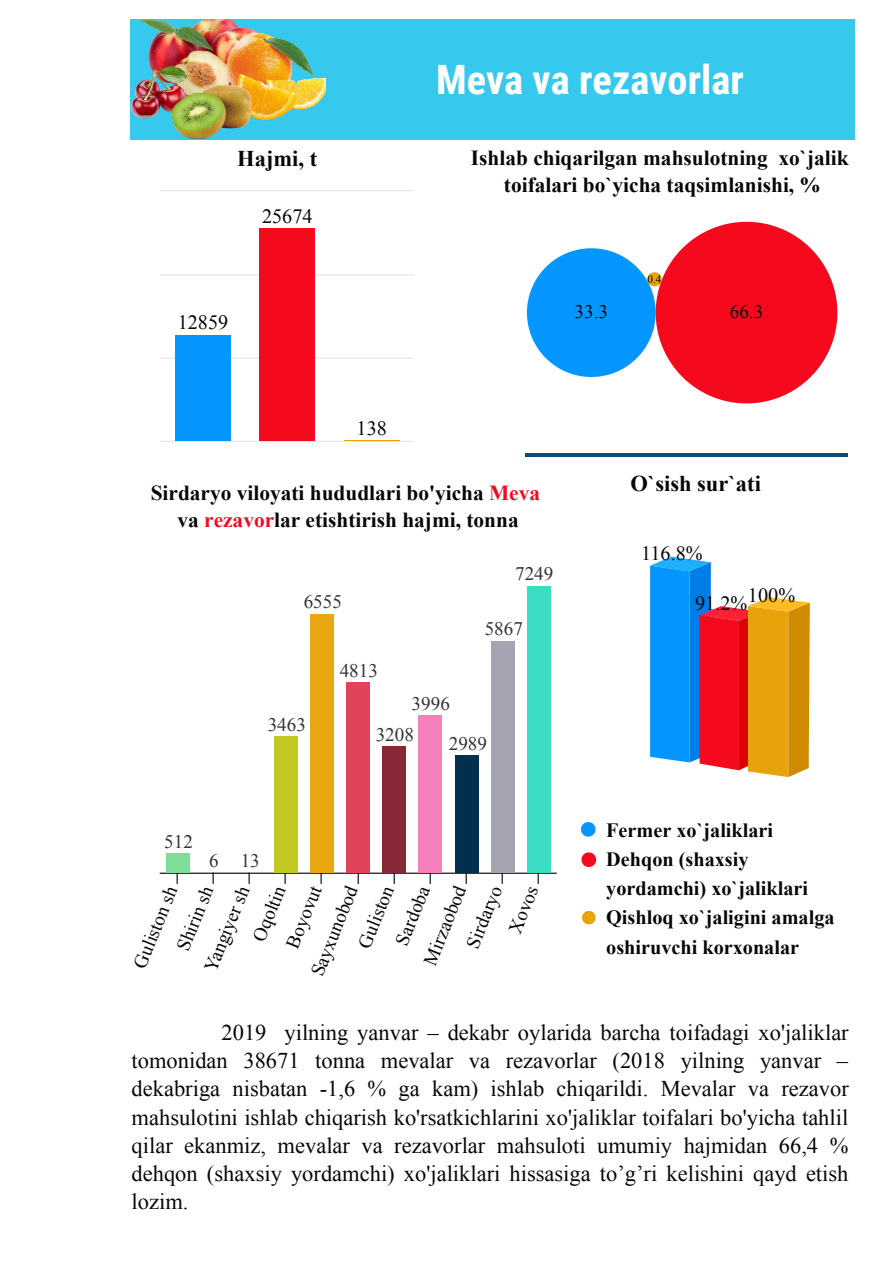
<style>
.page{position:relative;width:893px;height:1262px;background:#fff}
.page>*{position:absolute;margin:0;border:0;box-sizing:border-box;transform-origin:0 0}
.t1{font:700 40.5px "Roboto Condensed";color:#fff}
.t2{font:22.5px/28px "Times New Roman";color:#070707;text-align:justify}
.t3{font:700 22.5px "Times New Roman";color:#070707}
.t4{font:700 21.3px/27px "Times New Roman";color:#070707;text-align:center}
.t5{font:700 20.25px/29.2px "Times New Roman";color:#070707}
.t6{font:20.25px "Times New Roman";color:#070707}
.t7{font:19.05px "Times New Roman";color:#070707}
.t8{font:19.05px/40.5px "Times New Roman";color:#333}
.t9{font:11.25px "Times New Roman";color:#070707}
.s1{color:#f5091d}
</style>
<div class="page">
<div style="left:130px;top:19px;width:724px;height:120px;background:#36c9ed"></div>
<img style="left:132px;top:19px;width:194px;height:119px">
<svg style="left:527px;top:222px;width:310px;height:181px"></svg>
<hr style="left:160px;top:190px;width:254px;height:1px;background:#e4e4e4">
<hr style="left:160px;top:274px;width:254px;height:1px;background:#e4e4e4">
<hr style="left:160px;top:357px;width:254px;height:2px;background:#e4e4e4">
<hr style="left:160px;top:441px;width:254px;height:1px;background:#e4e4e4">
<div style="left:175px;top:335px;width:55px;height:106px;background:#0696ff"></div>
<div style="left:260px;top:228px;width:55px;height:213px;background:#f5091d"></div>
<hr style="left:525px;top:453px;width:323px;height:3px;background:#014d7d">
<svg style="left:650px;top:556px;width:159px;height:221px"></svg>
<svg style="left:212px;top:873px;width:2px;height:11px"></svg>
<svg style="left:248px;top:873px;width:2px;height:11px"></svg>
<svg style="left:284px;top:873px;width:2px;height:11px"></svg>
<svg style="left:357px;top:873px;width:2px;height:11px"></svg>
<svg style="left:393px;top:873px;width:2px;height:11px"></svg>
<svg style="left:429px;top:873px;width:2px;height:11px"></svg>
<svg style="left:176px;top:873px;width:2px;height:11px"></svg>
<hr style="left:160px;top:872px;width:396px;height:1px;background:#000">
<div style="left:166px;top:853px;width:24px;height:19px;background:#7ede98"></div>
<div style="left:274px;top:736px;width:24px;height:136px;background:#c0c922"></div>
<div style="left:310px;top:614px;width:24px;height:258px;background:#e9a712"></div>
<div style="left:346px;top:682px;width:24px;height:190px;background:#e1435a"></div>
<div style="left:382px;top:746px;width:24px;height:126px;background:#872836"></div>
<div style="left:418px;top:715px;width:24px;height:157px;background:#f57fba"></div>
<div style="left:455px;top:755px;width:24px;height:117px;background:#022f50"></div>
<div style="left:491px;top:641px;width:24px;height:231px;background:#a4a4b3"></div>
<div style="left:527px;top:586px;width:24px;height:286px;background:#3bdcc2"></div>
<svg style="left:581px;top:822px;width:14px;height:14px"></svg>
<svg style="left:581px;top:852px;width:15px;height:15px"></svg>
<svg style="left:582px;top:910px;width:13px;height:14px"></svg>
<p class="t3" style="left:237px;top:143px;width:81px">Hajmi, t</p>
<p class="t6" style="left:262px;top:202px;width:52px">25674</p>
<p class="t6" style="left:178px;top:309px;width:52px">12859</p>
<p class="t6" style="left:356px;top:415px;width:32px">138</p>
<h1 class="t1" style="left:436px;top:52px;width:309px">Meva va rezavorlar</h1>
<p class="t4" style="left:471px;top:144px;width:379px">Ishlab chiqarilgan mahsulotning xo`jalik toifalari bo`yicha taqsimlanishi, %</p>
<p class="t9" style="left:647px;top:271px;width:16px">0.4</p>
<p class="t7" style="left:574px;top:299px;width:35px">33.3</p>
<p class="t7" style="left:729px;top:299px;width:35px">66.3</p>
<p class="t4" style="left:151px;top:479px;width:391px">Sirdaryo viloyati hududlari bo'yicha <span class="s1">Meva </span>va <span class="s1">rezavor</span>lar etishtirish hajmi, tonna</p>
<p class="t8" style="left:303px;top:581px;width:40px">6555</p>
<p class="t8" style="left:339px;top:650px;width:40px">4813</p>
<p class="t8" style="left:515px;top:553px;width:40px">7249</p>
<p class="t8" style="left:484px;top:608px;width:40px">5867</p>
<p class="t8" style="left:268px;top:704px;width:40px">3463</p>
<p class="t8" style="left:164px;top:821px;width:30px">512</p>
<p class="t8" style="left:209px;top:840px;width:52px">6 13</p>
<p class="t8" style="left:448px;top:682px;width:40px;text-indent:-37px">3996<br>2989</p>
<p class="t8" style="left:375px;top:714px;width:40px">3208</p>
<p class="t7" style="left:417px;top:959px;width:85px;rotate:-68deg">Mirzaobod</p>
<p class="t7" style="left:460px;top:942px;width:67px;rotate:-68deg">Sirdaryo</p>
<p class="t7" style="left:502px;top:928px;width:51px;rotate:-68deg">Xovos</p>
<p class="t7" style="left:304px;top:970px;width:97px;rotate:-68deg">Sayxunobod</p>
<p class="t7" style="left:352px;top:942px;width:67px;rotate:-68deg">Guliston</p>
<p class="t7" style="left:389px;top:939px;width:64px;rotate:-68deg">Sardoba</p>
<p class="t7" style="left:198px;top:966px;width:92px;rotate:-68deg">Yangiyer sh</p>
<p class="t7" style="left:246px;top:935px;width:60px;rotate:-68deg">Oqoltin</p>
<p class="t7" style="left:280px;top:942px;width:67px;rotate:-68deg">Boyovut</p>
<p class="t7" style="left:127px;top:962px;width:89px;rotate:-68deg">Guliston sh</p>
<p class="t7" style="left:170px;top:945px;width:70px;rotate:-68deg">Shirin sh</p>
<p class="t3" style="left:630px;top:468px;width:132px">O`sish sur`ati</p>
<p class="t6" style="left:641px;top:539px;width:63px">116.8%</p>
<p class="t6" style="left:695px;top:589px;width:102px">91.2%100%</p>
<p class="t5" style="left:606px;top:814px;width:230px">Fermer xo`jaliklari<br>Dehqon (shaxsiy yordamchi) xo`jaliklari<br>Qishloq xo`jaligini amalga oshiruvchi korxonalar</p>
<p class="t2" style="left:132px;top:1018px;width:718px;text-indent:90px">2019 yilning yanvar – dekabr oylarida barcha toifadagi xo'jaliklar tomonidan 38671 tonna mevalar va rezavorlar (2018 yilning yanvar – dekabriga nisbatan -1,6 % ga kam) ishlab chiqarildi. Mevalar va rezavor mahsulotini ishlab chiqarish ko'rsatkichlarini xo'jaliklar toifalari bo'yicha tahlil qilar ekanmiz, mevalar va rezavorlar mahsuloti umumiy hajmidan 66,4 % dehqon (shaxsiy yordamchi) xo'jaliklari hissasiga to’g’ri kelishini qayd etish lozim.</p>
</div>
